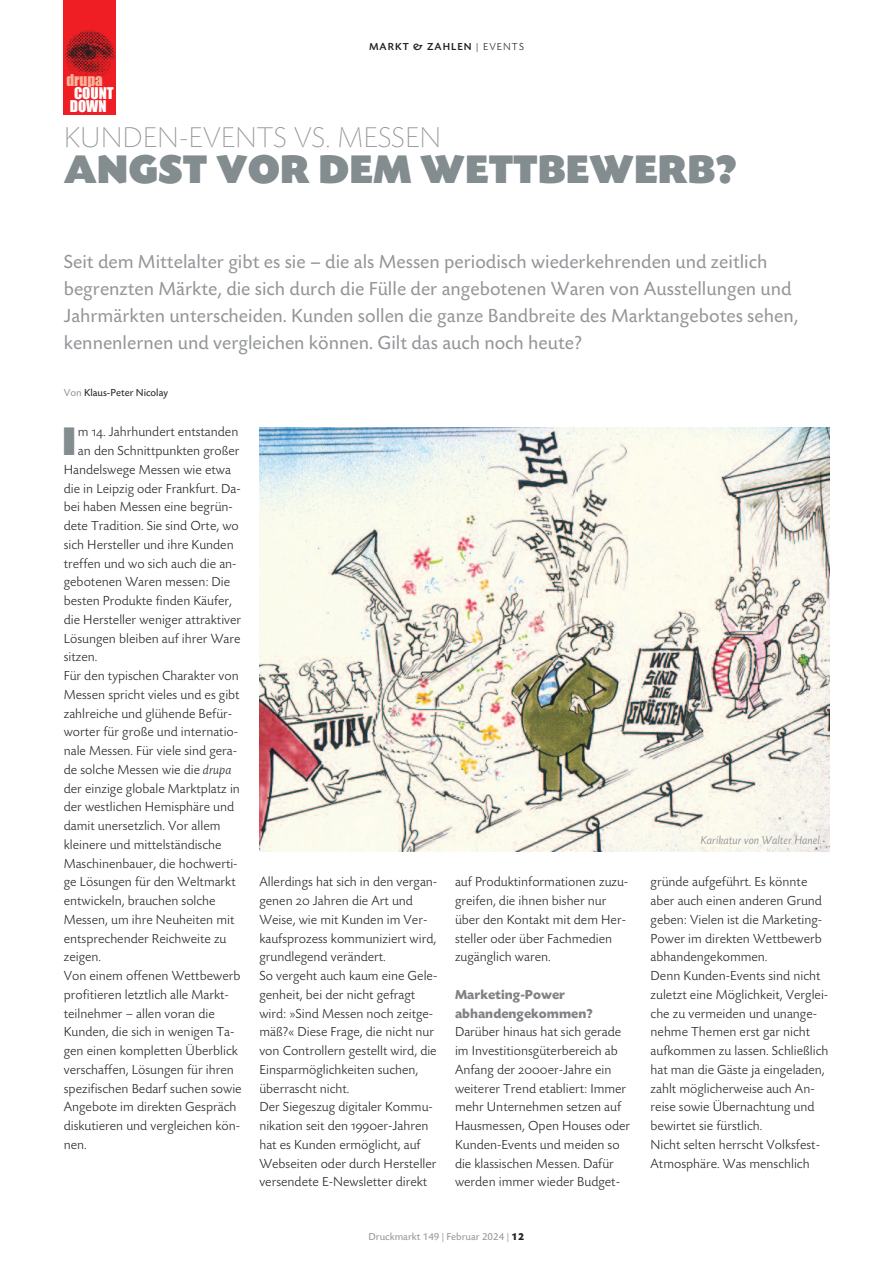
<style>
.page{position:relative;width:893px;height:1263px;background:#fff}
.page>*{position:absolute;margin:0;border:0;box-sizing:border-box;transform-origin:0 0}
.t1{font:42px "Today SB Ultra";color:#838c8e}
.t2{font:300 expanded 30px "Today SB";color:#939598}
.t3{font:19.5px/27px "Today SB";color:#939598}
.t4{font:15px/12.5px "Impact";color:#fff}
.t5{font:15px "Impact";color:#f9b49b}
.t6{font:300 13.5px/18.8px "Today SB";color:#231f20}
.t7{font:700 13.5px/18.8px "Today SB";color:#808285}
.t8{font:italic 300 12px "Today SB";color:#808285}
.t9{font:10.5px "Today SB";color:#939598}
.t10{font:10.5px "Today SB";color:#231f20}
.t11{font:500 10.5px "Today SB";letter-spacing:.1em;color:#231f20}
.s1{font-weight:300}
.s2{color:#939598}
.s3{font-family:"Today SB Caps Lig";font-weight:400}
.s4{font-style:italic}
.s5{font-weight:700;color:#231f20}
</style>
<div class="page">
<img style="left:259px;top:427px;width:570px;height:424px">
<div style="left:64px;top:0;width:52px;height:115px;background:#ee1e24"></div>
<img style="left:65px;top:30px;width:50px;height:47px">
<p class="t5" style="left:66px;top:72px;width:38px">drupa</p>
<p class="t4" style="left:70px;top:88px;width:45px">COUNT<br>DOWN</p>
<p class="t11" style="left:369px;top:43px;width:156px">MARKT &amp; ZAHLEN <span class="s1">| EVENTS</span></p>
<h2 class="t2" style="left:64px;top:120px;width:379px">KUNDEN-EVENTS VS. MESSEN</h2>
<h1 class="t1" style="left:64px;top:144px;width:675px">ANGST VOR DEM WETTBEWERB?</h1>
<p class="t3" style="left:64px;top:250px;width:736px">Seit dem Mittelalter gibt es sie – die als Messen periodisch wiederkehrenden und zeitlich begrenzten Märkte, die sich durch die Fülle der angebotenen Waren von Ausstellungen und Jahrmärkten unterscheiden. Kunden sollen die ganze Bandbreite des Marktangebotes sehen, kennenlernen und vergleichen können. Gilt das auch noch heute?</p>
<p class="t10" style="left:64px;top:388px;width:106px"><span class="s2">Von</span> Klaus-Peter Nicolay</p>
<p class="t6" style="left:78px;top:424px;width:162px">m <span class="s3">14</span>. Jahrhundert entstanden</p>
<p class="t6" style="left:78px;top:443px;width:163px">an den Schnittpunkten großer</p>
<p class="t6" style="left:64px;top:461px;width:169px">Handelswege Messen wie etwa</p>
<p class="t6" style="left:64px;top:480px;width:178px">die in Leipzig oder Frankfurt. Da-</p>
<p class="t6" style="left:64px;top:499px;width:171px">bei haben Messen eine begrün-</p>
<p class="t6" style="left:64px;top:518px;width:177px">dete Tradition. Sie sind Orte, wo</p>
<p class="t6" style="left:64px;top:536px;width:171px">sich Hersteller und ihre Kunden</p>
<p class="t6" style="left:64px;top:555px;width:174px">treffen und wo sich auch die an-</p>
<p class="t6" style="left:64px;top:574px;width:168px">gebotenen Waren messen: Die</p>
<p class="t6" style="left:64px;top:593px;width:170px">besten Produkte finden Käufer,</p>
<p class="t6" style="left:64px;top:611px;width:179px">die Hersteller weniger attraktiver</p>
<p class="t6" style="left:64px;top:630px;width:178px">Lösungen bleiben auf ihrer Ware</p>
<p class="t6" style="left:64px;top:649px;width:35px">sitzen.</p>
<p class="t6" style="left:64px;top:668px;width:176px">Für den typischen Charakter von</p>
<p class="t6" style="left:64px;top:686px;width:177px">Messen spricht vieles und es gibt</p>
<p class="t6" style="left:64px;top:705px;width:170px">zahlreiche und glühende Befür-</p>
<p class="t6" style="left:64px;top:724px;width:176px">worter für große und internatio-</p>
<p class="t6" style="left:64px;top:743px;width:175px">nale Messen. Für viele sind gera-</p>
<p class="t6" style="left:64px;top:761px;width:169px">de solche Messen wie die <span class="s4">drupa</span></p>
<p class="t6" style="left:64px;top:780px;width:178px">der einzige globale Marktplatz in</p>
<p class="t6" style="left:64px;top:799px;width:172px">der westlichen Hemisphäre und</p>
<p class="t6" style="left:64px;top:818px;width:158px">damit unersetzlich<span class="s3">.</span> Vor allem</p>
<p class="t6" style="left:64px;top:836px;width:159px">kleinere und mittelständische</p>
<p class="t6" style="left:64px;top:855px;width:175px">Maschinenbauer, die hochwerti-</p>
<p class="t6" style="left:64px;top:874px;width:173px">ge Lösungen für den Weltmarkt</p>
<p class="t6" style="left:64px;top:893px;width:153px">entwickeln, brauchen solche</p>
<p class="t6" style="left:64px;top:911px;width:172px">Messen, um ihre Neuheiten mit</p>
<p class="t6" style="left:64px;top:930px;width:164px">entsprechender Reichweite zu</p>
<p class="t6" style="left:64px;top:949px;width:39px">zeigen.</p>
<p class="t6" style="left:64px;top:968px;width:178px">Von einem offenen Wettbewerb</p>
<p class="t6" style="left:64px;top:986px;width:167px">profitieren letztlich alle Markt-</p>
<p class="t6" style="left:64px;top:1005px;width:152px">teilnehmer – allen voran die</p>
<p class="t6" style="left:64px;top:1024px;width:172px">Kunden, die sich in wenigen Ta-</p>
<p class="t6" style="left:64px;top:1043px;width:176px">gen einen kompletten Überblick</p>
<p class="t6" style="left:64px;top:1061px;width:172px">verschaffen, Lösungen für ihren</p>
<p class="t6" style="left:64px;top:1080px;width:179px">spezifischen Bedarf suchen sowie</p>
<p class="t6" style="left:64px;top:1099px;width:174px">Angebote im direkten Gespräch</p>
<p class="t6" style="left:64px;top:1118px;width:178px">diskutieren und vergleichen kön-</p>
<p class="t6" style="left:64px;top:1136px;width:24px">nen.</p>
<h1 class="t1" style="left:62px;top:416px;width:16px">I</h1>
<p class="t6" style="left:259px;top:874px;width:179px">Allerdings hat sich in den vergan&shy;genen <span class="s3">20</span> Jahren die Art und<br>Weise, wie mit Kunden im Ver&shy;kaufsprozess kommuniziert wird, grundlegend verändert.<br>So vergeht auch kaum eine Gele&shy;genheit, bei der nicht gefragt wird: »Sind Messen noch zeitge&shy;mäß?« Diese Frage, die nicht nur von Controllern gestellt wird, die<br>Einsparmöglichkeiten suchen, überrascht nicht.<br>Der Siegeszug digitaler Kommu&shy;nikation seit den <span class="s3">1990</span>er-Jahren hat es Kunden ermöglicht, auf<br>Webseiten oder durch Hersteller versendete E-Newsletter direkt</p>
<p class="t6" style="left:455px;top:874px;width:175px">auf Produktinformationen zuzu&shy;greifen, die ihnen bisher nur über den Kontakt mit dem Her&shy;steller oder über Fachmedien zugänglich waren.</p>
<p class="t7" style="left:455px;top:986px;width:139px">Marketing-Power abhandengekommen?</p>
<p class="t6" style="left:455px;top:1024px;width:177px">Darüber hinaus hat sich gerade im Investitionsgüterbereich ab<br>Anfang der <span class="s3">2000</span>er-Jahre ein weiterer Trend etabliert: Immer mehr Unternehmen setzen auf<br>Hausmessen, Open Houses oder<br>Kunden-Events und meiden so die klassischen Messen. Dafür werden immer wieder Budget-</p>
<p class="t9" style="left:368px;top:1233px;width:157px">Druckmarkt 149 | Februar 2024 | <span class="s5">12</span></p>
<p class="t8" style="left:701px;top:833px;width:123px">Karikatur von Walter Hanel.</p>
<p class="t6" style="left:651px;top:874px;width:179px">gründe aufgeführt. Es könnte aber auch einen anderen Grund geben: Vielen ist die Marketing-<br>Power im direkten Wettbewerb abhandengekommen.<br>Denn Kunden-Events sind nicht zuletzt eine Möglichkeit, Verglei&shy;che zu vermeiden und unange&shy;nehme Themen erst gar nicht aufkommen zu lassen. Schließlich hat man die Gäste ja eingeladen, zahlt möglicherweise auch An&shy;reise sowie Übernachtung und bewirtet sie fürstlich.<br>Nicht selten herrscht Volksfest-<br>Atmosphäre. Was menschlich</p>
</div>
